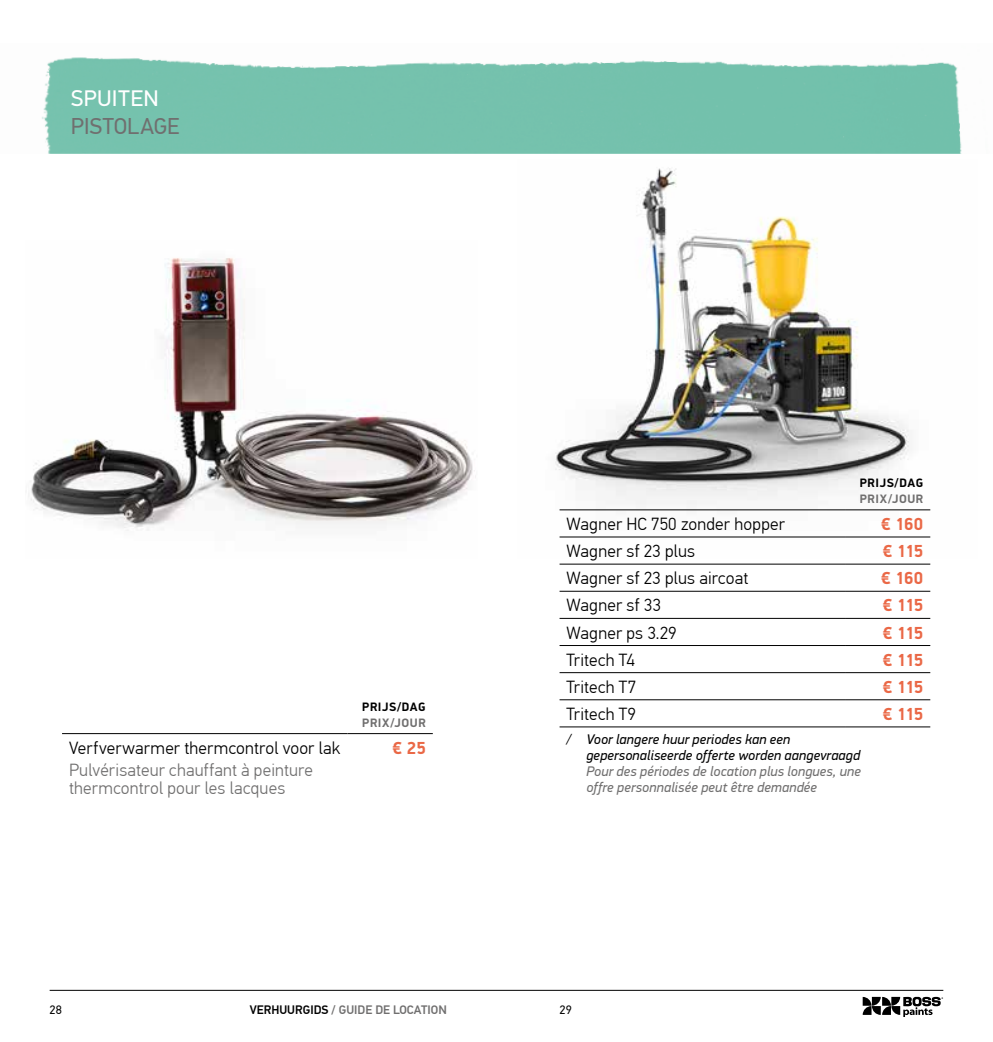
<style>
.page{position:relative;width:993px;height:1042px;background:#fff}
.page>*{position:absolute;margin:0;border:0;box-sizing:border-box;transform-origin:0 0}
.t1{font:22.75px "PF Din Text Pro";letter-spacing:.005em;color:#706f6f}
.t2{font:22.75px "PFDIN Display Pro";letter-spacing:.025em;color:#fff}
.t3{font:300 17.5px "PF Din Text Pro";letter-spacing:.01em;color:#000}
.t4{font:300 17.5px/17.5px "PF Din Text Pro";letter-spacing:.01em;color:#706f6f}
.t5{font:700 17.5px "PFDIN Display Pro";letter-spacing:-.045em;color:#ea6846}
.t6{font:italic 14px/15.8px "PFDIN Display Pro";letter-spacing:.015em;color:#706f6f}
.t7{font:italic 14px/15.8px "PFDIN Display Pro";letter-spacing:.015em;color:#000}
.t8{font:500 12.25px "PF Din Text Pro";color:#706f6f}
.t9{font:700 12.25px "PFDIN Display Pro";letter-spacing:.045em;color:#000}
.t10{font:700 12.25px "PFDIN Display Pro";letter-spacing:.05em;color:#706f6f}
.t11{font:12.25px "PF Din Text Pro";color:#000}
.s1{color:#000}
</style>
<div class="page">
<img style="left:555px;top:168px;width:376px;height:370px">
<img style="left:28px;top:258px;width:448px;height:273px">
<img style="left:42px;top:57px;width:920px;height:97px">
<hr style="left:50px;top:990px;width:893px;height:1px;background:#000">
<svg style="left:862px;top:997px;width:80px;height:19px"></svg>
<hr style="left:559px;top:509px;width:285px;height:1px;background:#000">
<hr style="left:844px;top:509px;width:85px;height:1px;background:#000">
<hr style="left:559px;top:537px;width:285px;height:1px;background:#000">
<hr style="left:844px;top:537px;width:85px;height:1px;background:#000">
<hr style="left:559px;top:564px;width:285px;height:1px;background:#000">
<hr style="left:844px;top:564px;width:85px;height:1px;background:#000">
<hr style="left:559px;top:591px;width:285px;height:1px;background:#000">
<hr style="left:844px;top:591px;width:85px;height:1px;background:#000">
<hr style="left:559px;top:618px;width:285px;height:1px;background:#000">
<hr style="left:559px;top:645px;width:285px;height:1px;background:#000">
<hr style="left:559px;top:672px;width:285px;height:1px;background:#000">
<hr style="left:559px;top:699px;width:285px;height:1px;background:#000">
<hr style="left:844px;top:618px;width:85px;height:1px;background:#000">
<hr style="left:844px;top:645px;width:85px;height:1px;background:#000">
<hr style="left:844px;top:672px;width:85px;height:1px;background:#000">
<hr style="left:844px;top:699px;width:85px;height:1px;background:#000">
<hr style="left:559px;top:726px;width:285px;height:1px;background:#000">
<hr style="left:844px;top:726px;width:85px;height:1px;background:#000">
<hr style="left:62px;top:733px;width:285px;height:1px;background:#000">
<hr style="left:347px;top:733px;width:85px;height:1px;background:#000">
<h1 class="t2" style="left:71px;top:85px;width:89px">SPUITEN</h1>
<h1 class="t1" style="left:71px;top:113px;width:110px">PISTOLAGE</h1>
<p class="t3" style="left:69px;top:738px;width:273px">Verfverwarmer thermcontrol voor lak</p>
<p class="t4" style="left:69px;top:762px;width:245px">Pulvérisateur chauffant à peinture thermcontrol pour les lacques</p>
<p class="t9" style="left:362px;top:699px;width:65px">PRIJS/DAG</p>
<p class="t10" style="left:362px;top:715px;width:65px">PRIX/JOUR</p>
<p class="t5" style="left:392px;top:737px;width:35px">€ 25</p>
<p class="t9" style="left:859px;top:475px;width:65px">PRIJS/DAG</p>
<p class="t10" style="left:859px;top:491px;width:65px">PRIX/JOUR</p>
<p class="t3" style="left:566px;top:514px;width:220px">Wagner HC 750 zonder hopper</p>
<p class="t5" style="left:880px;top:513px;width:44px">€ 160</p>
<p class="t3" style="left:566px;top:541px;width:130px">Wagner sf 23 plus</p>
<p class="t5" style="left:882px;top:540px;width:42px">€ 115</p>
<p class="t3" style="left:566px;top:568px;width:183px">Wagner sf 23 plus aircoat</p>
<p class="t5" style="left:880px;top:568px;width:44px">€ 160</p>
<p class="t3" style="left:566px;top:595px;width:96px">Wagner sf 33</p>
<p class="t5" style="left:882px;top:595px;width:42px">€ 115</p>
<p class="t3" style="left:566px;top:622px;width:112px">Wagner ps 3.29</p>
<p class="t5" style="left:882px;top:622px;width:42px">€ 115</p>
<p class="t3" style="left:566px;top:649px;width:70px">Tritech T4</p>
<p class="t5" style="left:882px;top:649px;width:42px">€ 115</p>
<p class="t3" style="left:566px;top:677px;width:71px">Tritech T7</p>
<p class="t5" style="left:882px;top:676px;width:42px">€ 115</p>
<p class="t3" style="left:566px;top:704px;width:71px">Tritech T9</p>
<p class="t5" style="left:882px;top:703px;width:42px">€ 115</p>
<p class="t7" style="left:586px;top:732px;width:275px;text-indent:-20px">/ Voor langere huur periodes kan een gepersonaliseerde offerte worden aangevraagd</p>
<p class="t6" style="left:586px;top:763px;width:276px">Pour des périodes de location plus longues, une offre personnalisée peut être demandée</p>
<p class="t11" style="left:50px;top:1003px;width:14px">28</p>
<p class="t8" style="left:250px;top:1002px;width:198px"><span class="s1">VERHUURGIDS</span> / GUIDE DE LOCATION</p>
<p class="t11" style="left:559px;top:1003px;width:14px">29</p>
</div>
